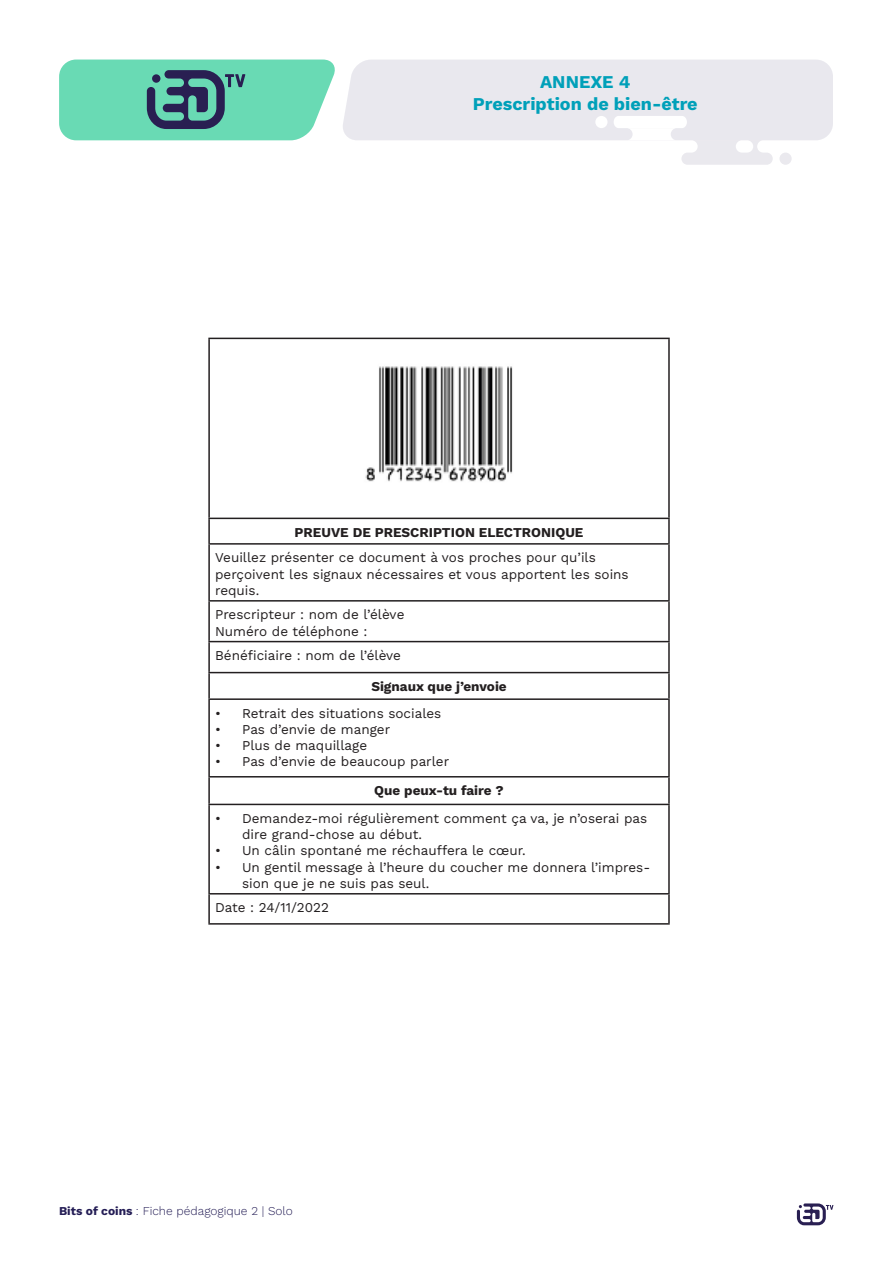
<style>
.page{position:relative;width:893px;height:1263px;background:#fff}
.page>*{position:absolute;margin:0;border:0;box-sizing:border-box;transform-origin:0 0}
.Title-Extra{font:700 18px "Work Sans";color:#00a0b9}
.t1{font:13.5px/16.2px "Work Sans";color:#231f20}
.t2{font:700 13.5px "Work Sans";color:#231f20}
.t3{font:300 12px "Work Sans";color:#241d55}
.s1{font-weight:700}
</style>
<div class="page">
<svg style="left:797px;top:1203px;width:36px;height:22px"></svg>
<svg style="left:59px;top:60px;width:774px;height:105px"></svg>
<hr style="left:208px;top:338px;width:462px;height:1px;background:#231f20">
<hr style="left:208px;top:339px;width:2px;height:179px;background:#231f20">
<hr style="left:668px;top:339px;width:2px;height:179px;background:#231f20">
<hr style="left:208px;top:518px;width:462px;height:1px;background:#231f20">
<hr style="left:208px;top:519px;width:2px;height:24px;background:#231f20">
<hr style="left:668px;top:519px;width:2px;height:24px;background:#231f20">
<hr style="left:208px;top:543px;width:462px;height:2px;background:#231f20">
<hr style="left:208px;top:545px;width:2px;height:55px;background:#231f20">
<hr style="left:668px;top:545px;width:2px;height:55px;background:#231f20">
<hr style="left:208px;top:600px;width:462px;height:2px;background:#231f20">
<hr style="left:208px;top:602px;width:2px;height:39px;background:#231f20">
<hr style="left:668px;top:602px;width:2px;height:39px;background:#231f20">
<hr style="left:208px;top:641px;width:462px;height:1px;background:#231f20">
<hr style="left:208px;top:642px;width:2px;height:30px;background:#231f20">
<hr style="left:668px;top:642px;width:2px;height:30px;background:#231f20">
<hr style="left:208px;top:672px;width:462px;height:1px;background:#231f20">
<hr style="left:208px;top:673px;width:2px;height:25px;background:#231f20">
<hr style="left:668px;top:673px;width:2px;height:25px;background:#231f20">
<hr style="left:208px;top:698px;width:462px;height:2px;background:#231f20">
<hr style="left:208px;top:700px;width:2px;height:76px;background:#231f20">
<hr style="left:668px;top:700px;width:2px;height:76px;background:#231f20">
<hr style="left:208px;top:776px;width:462px;height:1px;background:#231f20">
<hr style="left:208px;top:777px;width:2px;height:27px;background:#231f20">
<hr style="left:668px;top:777px;width:2px;height:27px;background:#231f20">
<hr style="left:208px;top:804px;width:462px;height:1px;background:#231f20">
<hr style="left:208px;top:805px;width:2px;height:88px;background:#231f20">
<hr style="left:668px;top:805px;width:2px;height:88px;background:#231f20">
<hr style="left:208px;top:893px;width:462px;height:1px;background:#231f20">
<hr style="left:208px;top:894px;width:2px;height:29px;background:#231f20">
<hr style="left:668px;top:894px;width:2px;height:29px;background:#231f20">
<hr style="left:208px;top:923px;width:462px;height:2px;background:#231f20">
<img style="left:365px;top:366px;width:148px;height:116px">
<p class="Title-Extra" style="left:540px;top:68px;width:92px">ANNEXE 4</p>
<p class="Title-Extra" style="left:473px;top:90px;width:226px">Prescription de bien-être</p>
<p class="t2" style="left:295px;top:522px;width:290px">PREUVE DE PRESCRIPTION ELECTRONIQUE</p>
<p class="t1" style="left:215px;top:549px;width:415px">Veuillez présenter ce document à vos proches pour qu’ils perçoivent les signaux nécessaires et vous apportent les soins requis.</p>
<p class="t1" style="left:215px;top:606px;width:191px">Prescripteur : nom de l’élève</p>
<p class="t1" style="left:215px;top:622px;width:154px">Numéro de téléphone :</p>
<p class="t1" style="left:215px;top:647px;width:187px">Bénéficiaire : nom de l’élève</p>
<p class="t2" style="left:371px;top:676px;width:137px">Signaux que j’envoie</p>
<p class="t1" style="left:215px;top:704px;width:228px">• Retrait des situations sociales</p>
<p class="t1" style="left:215px;top:721px;width:177px">• Pas d’envie de manger</p>
<p class="t1" style="left:215px;top:737px;width:154px">• Plus de maquillage</p>
<p class="t1" style="left:215px;top:753px;width:236px">• Pas d’envie de beaucoup parler</p>
<p class="t2" style="left:374px;top:780px;width:131px">Que peux-tu faire ?</p>
<p class="t1" style="left:242px;top:810px;width:407px;text-indent:-27px">• Demandez-moi régulièrement comment ça va, je n’oserai pas dire grand-chose au début.</p>
<p class="t1" style="left:215px;top:842px;width:312px">• Un câlin spontané me réchauffera le cœur.</p>
<p class="t1" style="left:242px;top:858px;width:410px;text-indent:-27px">• Un gentil message à l’heure du coucher me donnera l’impres&shy;sion que je ne suis pas seul.</p>
<p class="t1" style="left:215px;top:899px;width:115px">Date : 24/11/2022</p>
<p class="t3" style="left:59px;top:1202px;width:235px"><span class="s1">Bits of coins</span> : Fiche pédagogique 2 | Solo</p>
</div>
